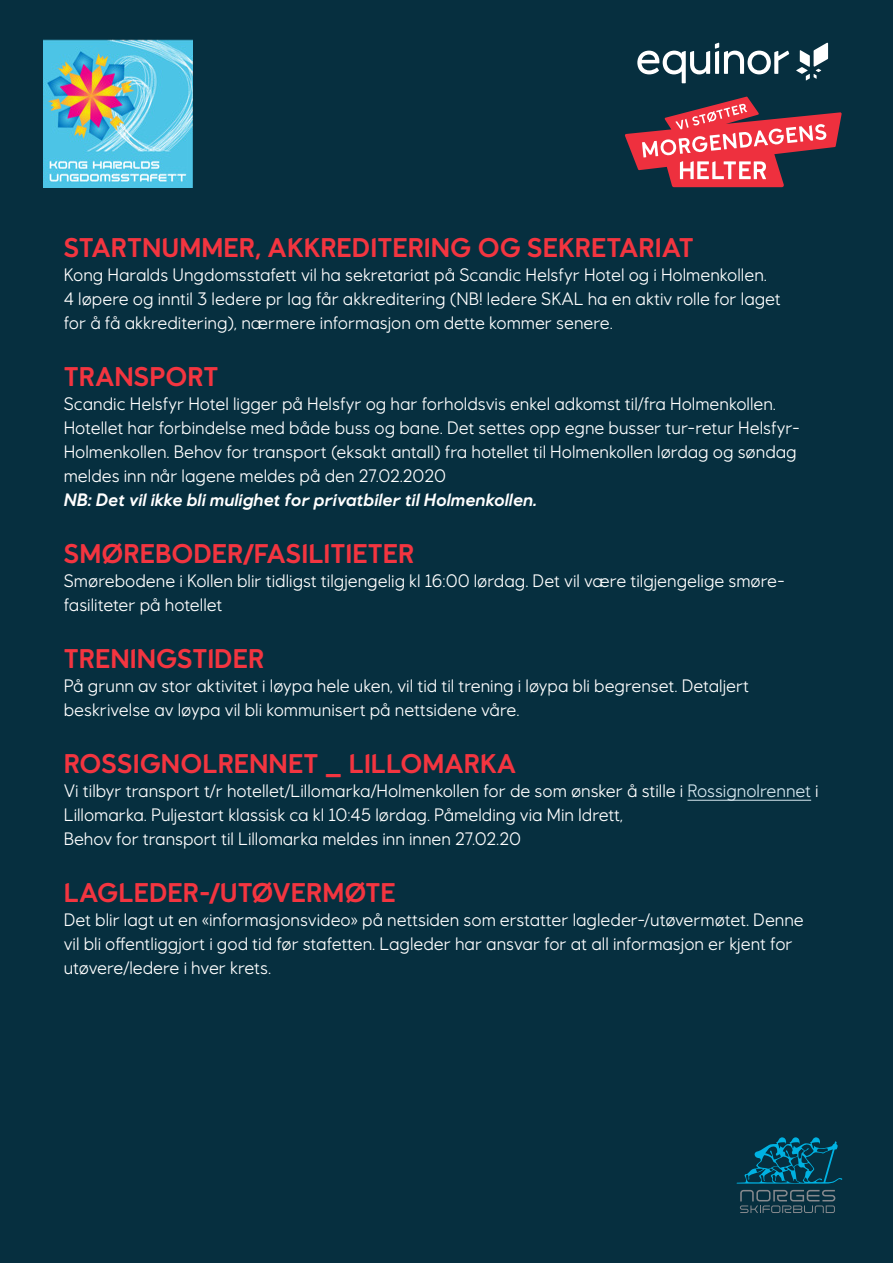
<style>
.page{position:relative;width:893px;height:1263px;background:#062f3f}
.page>*{position:absolute;margin:0;border:0;box-sizing:border-box;transform-origin:0 0}
.t1{font:700 27px "Equinor";color:#f33540}
.t2{font:18px/24px "Equinor";color:#fff}
.t3{font:italic 700 18px "Equinor";color:#fff}
.s1{color:#d5e7ef}
</style>
<div class="page">
<img style="left:43px;top:39px;width:149px;height:148px">
<svg style="left:740px;top:1190px;width:95px;height:23px"></svg>
<svg style="left:737px;top:1137px;width:105px;height:46px"></svg>
<svg style="left:625px;top:97px;width:217px;height:90px"></svg>
<svg style="left:637px;top:43px;width:152px;height:40px"></svg>
<svg style="left:796px;top:43px;width:32px;height:38px"></svg>
<hr style="left:687px;top:800px;width:124px;height:1px;background:#d5e7ef">
<h1 class="t1" style="left:64px;top:232px;width:632px">STARTNUMMER, AKKREDITERING OG SEKRETARIAT</h1>
<p class="t2" style="left:64px;top:263px;width:719px">Kong Haralds Ungdomsstafett vil ha sekretariat på Scandic Helsfyr Hotel og i Holmenkollen.<br>4 løpere og inntil 3 ledere pr lag får akkreditering (NB! ledere SKAL ha en aktiv rolle for laget for å få akkreditering), nærmere informasjon om dette kommer senere.</p>
<h1 class="t1" style="left:64px;top:361px;width:156px">TRANSPORT</h1>
<p class="t2" style="left:64px;top:392px;width:738px">Scandic Helsfyr Hotel ligger på Helsfyr og har forholdsvis enkel adkomst til/fra Holmenkollen.<br>Hotellet har forbindelse med både buss og bane. Det settes opp egne busser tur-retur Helsfyr-Holmenkollen. Behov for transport (eksakt antall) fra hotellet til Holmenkollen lørdag og søndag meldes inn når lagene meldes på den 27.02.2020</p>
<p class="t3" style="left:64px;top:489px;width:475px">NB: Det vil ikke bli mulighet for privatbiler til Holmenkollen.</p>
<h1 class="t1" style="left:64px;top:538px;width:352px">SMØREBODER/FASILITIETER</h1>
<p class="t2" style="left:64px;top:569px;width:723px">Smørebodene i Kollen blir tidligst tilgjengelig kl 16:00 lørdag. Det vil være tilgjengelige smøre&shy;fasiliteter på hotellet</p>
<h1 class="t1" style="left:64px;top:643px;width:202px">TRENINGSTIDER</h1>
<p class="t2" style="left:64px;top:674px;width:687px">På grunn av stor aktivitet i løypa hele uken, vil tid til trening i løypa bli begrenset. Detaljert beskrivelse av løypa vil bli kommunisert på nettsidene våre.</p>
<h1 class="t1" style="left:64px;top:748px;width:454px">ROSSIGNOLRENNET _ LILLOMARKA</h1>
<p class="t2" style="left:64px;top:779px;width:756px">Vi tilbyr transport t/r hotellet/Lillomarka/Holmenkollen for de som ønsker å stille i <span class="s1">Rossignolrennet</span> i<br>Lillomarka. Puljestart klassisk ca kl 10:45 lørdag. Påmelding via Min Idrett,<br>Behov for transport til Lillomarka meldes inn innen 27.02.20</p>
<h1 class="t1" style="left:64px;top:877px;width:334px">LAGLEDER-/UTØVERMØTE</h1>
<p class="t2" style="left:64px;top:908px;width:742px">Det blir lagt ut en «informasjonsvideo» på nettsiden som erstatter lagleder-/utøvermøtet. Denne vil bli offentliggjort i god tid før stafetten. Lagleder har ansvar for at all informasjon er kjent for utøvere/ledere i hver krets.</p>
</div>
